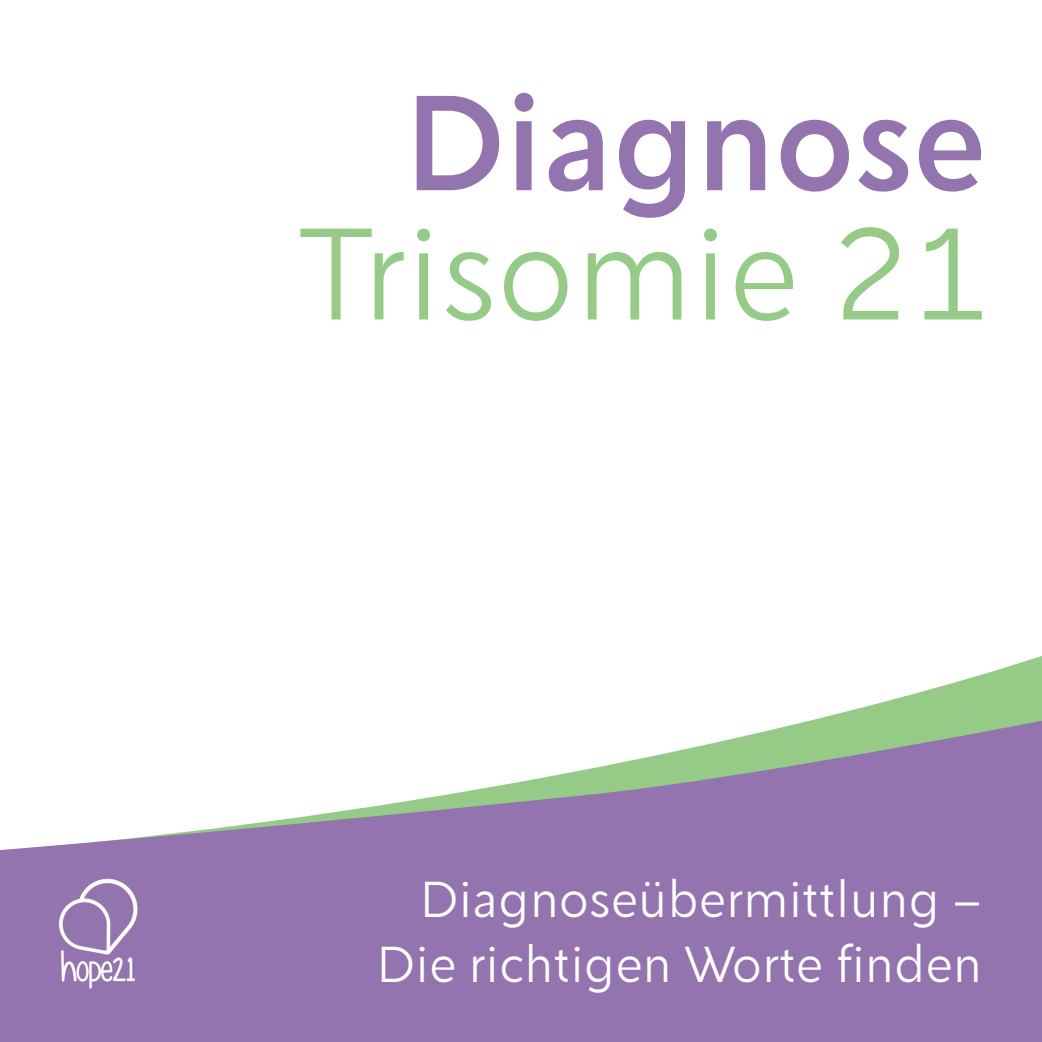
<style>
.page{position:relative;width:1042px;height:1042px;background:#fff}
.page>*{position:absolute;margin:0;border:0;box-sizing:border-box;transform-origin:0 0}
.Haupttitel_Primärfar{font:500 131.6px "Creo";color:#9474ae}
.Haupttitel_Sekundärf{font:300 126.88px "Creo";color:#95cb87}
.Haupttitel_kleiner_w{font:300 49px "Creo";color:#fff}
</style>
<div class="page">
<svg style="left:0;top:656px;width:1042px;height:386px;fill:#9474ae"></svg>
<img style="left:42px;top:869px;width:118px;height:123px">
<p class="Haupttitel_Primärfar" style="left:404px;top:65px;width:583px">Diagnose</p>
<p class="Haupttitel_Sekundärf" style="left:302px;top:198px;width:692px">Trisomie 21</p>
<p class="Haupttitel_kleiner_w" style="left:419px;top:870px;width:564px">Diagnoseübermittlung –</p>
<p class="Haupttitel_kleiner_w" style="left:376px;top:935px;width:607px">Die richtigen Worte finden</p>
</div>
